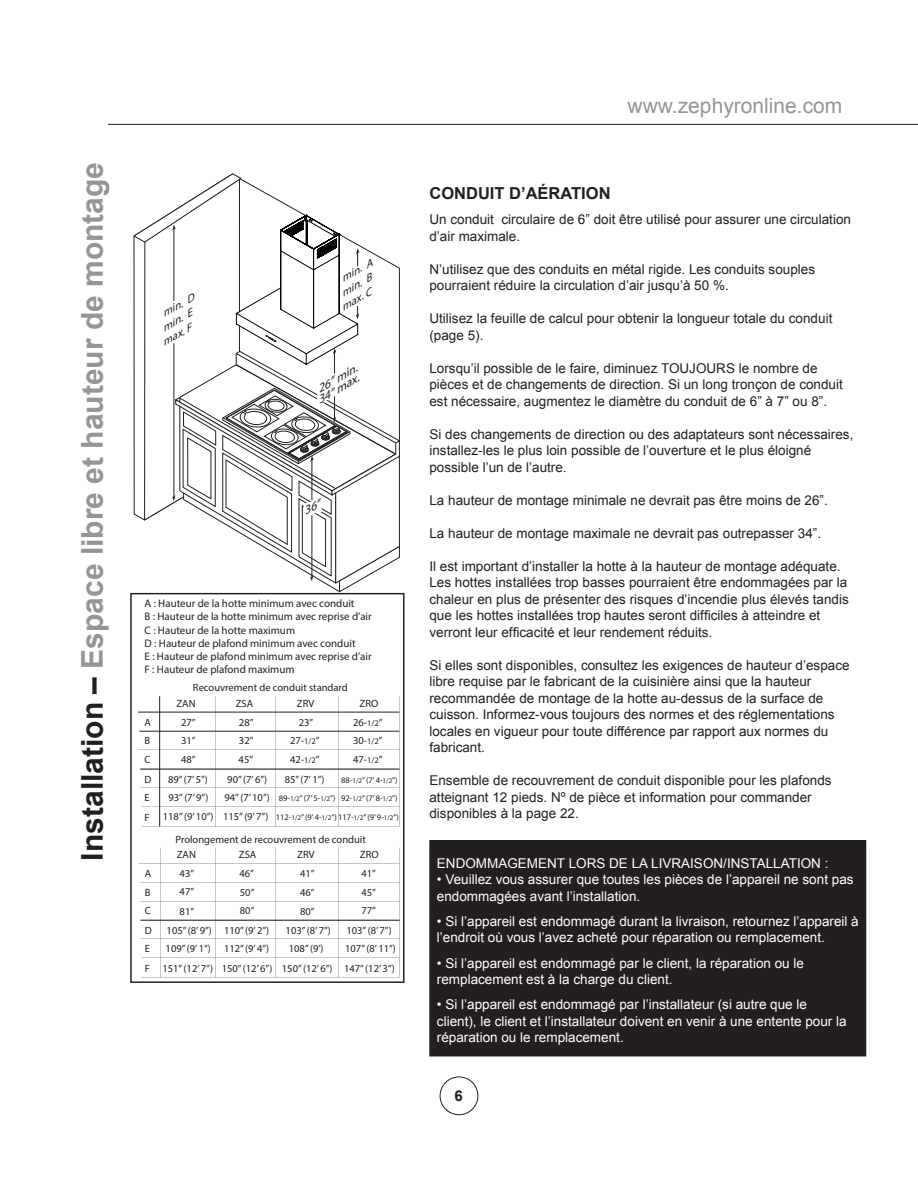
<style>
.page{position:relative;width:918px;height:1188px;background:#fff}
.page>*{position:absolute;margin:0;border:0;box-sizing:border-box;transform-origin:0 0}
.t1{font:700 30px "Arial";color:#939598}
.t2{font:21px "Arial";color:#939598}
.Head_1{font:700 16.5px "Arial";color:#231f20}
.t3{font:700 15px "Arial";color:#231f20}
.Box_text{font:13.5px/16.5px "Arial";color:#231f20}
.Head_1-2{font:13.5px/16.5px "Arial";color:#fff}
.Box_text-2{font:13.5px "Arial";color:#fff}
.t4{font:italic 900 11.25px/9.6px "Avenir";color:#231f20;text-align:center;scale:1.15 1}
.t5{font:10.95px/13.2px "Myriad Pro";color:#231f20}
.t6{font:10.5px/18.6px "Myriad Pro";color:#231f20;text-align:justify}
.t7{font:italic 900 10.5px "Avenir";color:#231f20;scale:1.15 1}
.t8{font:8.4px/18.1px "Myriad Pro";color:#231f20}
.s1{color:#231f20}
.s2{font-size:8.4px}
.s3{font-size:7.05px}
</style>
<div class="page">
<hr style="left:108px;top:124px;width:810px;height:1px;background:#231f20">
<div style="left:440px;top:1077px;width:38px;height:38px;border:1px solid #231f20;border-radius:50%"></div>
<div style="left:430px;top:841px;width:436px;height:215px;background:#231f20"></div>
<div style="left:429px;top:840px;width:437px;height:216px;border:1px solid #231f20"></div>
<div style="left:130px;top:593px;width:275px;height:390px;border:1px solid #231f20"></div>
<hr style="left:140px;top:769px;width:259px;height:1px;background:#231f20">
<hr style="left:140px;top:920px;width:260px;height:1px;background:#231f20">
<svg style="left:133px;top:173px;width:267px;height:419px"></svg>
<h1 class="t1" style="left:72px;top:861px;width:700px;rotate:-90deg"><span class="s1">Installation –</span> Espace libre et hauteur de montage</h1>
<p class="t7" style="left:159px;top:309px;width:32px;rotate:-30deg">min. D</p>
<p class="t7" style="left:159px;top:323px;width:30px;rotate:-30deg">min. E</p>
<p class="t7" style="left:159px;top:338px;width:30px;rotate:-30deg">max. F</p>
<p class="t7" style="left:338px;top:273px;width:32px;rotate:-30deg">min. A</p>
<p class="t7" style="left:338px;top:288px;width:31px;rotate:-30deg">min. B</p>
<p class="t7" style="left:338px;top:302px;width:31px;rotate:-30deg">max. C</p>
<p class="t4" style="left:310px;top:388px;width:45px;rotate:-30deg">26” min.<br>34” max.</p>
<p class="t5" style="left:145px;top:597px;width:229px">A : Hauteur de la hotte minimum avec conduit<br>B : Hauteur de la hotte minimum avec reprise d’air C : Hauteur de la hotte maximum<br>D : Hauteur de plafond minimum avec conduit<br>E : Hauteur de plafond minimum avec reprise d’air F : Hauteur de plafond maximum</p>
<p class="t6" style="left:193px;top:678px;width:156px">Recouvrement de conduit standard</p>
<p class="t6" style="left:144px;top:713px;width:8px">A B C</p>
<p class="t6" style="left:144px;top:770px;width:9px;line-height:18.1px">D<br>E</p>
<p class="t6" style="left:144px;top:808px;width:7px">F</p>
<p class="t6" style="left:145px;top:864px;width:8px">A B C</p>
<p class="t6" style="left:145px;top:921px;width:9px;line-height:18.1px">D<br>E</p>
<p class="t6" style="left:145px;top:959px;width:7px">F</p>
<p class="t6" style="left:176px;top:694px;width:21px">ZAN</p>
<p class="t6" style="left:236px;top:694px;width:19px">ZSA</p>
<p class="t6" style="left:297px;top:694px;width:19px">ZRV</p>
<p class="t6" style="left:360px;top:694px;width:20px">ZRO</p>
<p class="t6" style="left:181px;top:713px;width:16px">27” 31” 48”</p>
<p class="t6" style="left:163px;top:770px;width:52px;text-align:center">89” (7’ 5”)<br>93” (7’ 9”)<br>118” (9’ 10”)</p>
<p class="t6" style="left:239px;top:713px;width:16px">28” 32” 45”</p>
<p class="t6" style="left:223px;top:770px;width:48px;text-align:center">90” (7’ 6”)<br>94” (7’ 10”)<br>115” (9’ 7”)</p>
<p class="t6" style="left:290px;top:713px;width:31px;text-align:center">23”<br>27-<span class="s2">1/2</span>”<br>42-<span class="s2">1/2</span>”</p>
<p class="t6" style="left:285px;top:770px;width:41px">85” (7’ 1”)</p>
<p class="t8" style="left:279px;top:789px;width:58px">89-<span class="s3">1/2</span>” (7’ 5-<span class="s3">1/2</span>”)</p>
<p class="t8" style="left:276px;top:808px;width:125px">112-<span class="s3">1/2</span>” (9’ 4-<span class="s3">1/2</span>”)117-<span class="s3">1/2</span>” (9’ 9-<span class="s3">1/2</span>”)</p>
<p class="t6" style="left:353px;top:713px;width:31px">26-<span class="s2">1/2</span>” 30-<span class="s2">1/2</span>” 47-<span class="s2">1/2</span>”</p>
<p class="t8" style="left:341px;top:771px;width:58px">88-<span class="s3">1/2</span>” (7’ 4-<span class="s3">1/2</span>”)<br>92-<span class="s3">1/2</span>” (7’ 8-<span class="s3">1/2</span>”)</p>
<p class="t6" style="left:176px;top:830px;width:192px">Prolongement de recouvrement de conduit</p>
<p class="t6" style="left:177px;top:845px;width:21px">ZAN</p>
<p class="t6" style="left:239px;top:845px;width:19px">ZSA</p>
<p class="t6" style="left:297px;top:845px;width:19px">ZRV</p>
<p class="t6" style="left:360px;top:845px;width:20px;text-align:left">ZRO<br>41”<br>45”<br>77”</p>
<p class="t6" style="left:345px;top:921px;width:52px;line-height:18.1px">103” (8’ 7”)<br>107” (8’ 11”)</p>
<p class="t6" style="left:344px;top:959px;width:52px">147” (12’ 3”)</p>
<p class="t6" style="left:180px;top:864px;width:16px">43”<br>47”</p>
<p class="t6" style="left:166px;top:902px;width:48px;text-align:center">81”<br>105” (8’ 9”)<br>109” (9’ 1”)</p>
<p class="t6" style="left:162px;top:959px;width:52px">151” (12’ 7”)</p>
<p class="t6" style="left:239px;top:864px;width:16px">46” 50” 80”</p>
<p class="t6" style="left:286px;top:864px;width:47px;text-align:center">41”<br>46”<br>80”<br>103” (8’ 7”)<br>108” (9’)</p>
<p class="t6" style="left:282px;top:959px;width:52px">150” (12’ 6”)</p>
<p class="t6" style="left:224px;top:921px;width:47px;line-height:18.1px">110” (9’ 2”)<br>112” (9’ 4”)</p>
<p class="t6" style="left:222px;top:959px;width:52px">150” (12’ 6”)</p>
<h2 class="t2" style="left:628px;top:92px;width:216px">www.zephyronline.com</h2>
<p class="Head_1" style="left:429px;top:182px;width:183px">CONDUIT D’AÉRATION</p>
<p class="Box_text" style="left:429px;top:211px;width:423px">Un conduit circulaire de 6” doit être utilisé pour assurer une circulation d’air maximale.</p>
<p class="Box_text" style="left:429px;top:261px;width:387px">N’utilisez que des conduits en métal rigide. Les conduits souples pourraient réduire la circulation d’air jusqu’à 50 %.</p>
<p class="Box_text" style="left:429px;top:310px;width:404px">Utilisez la feuille de calcul pour obtenir la longueur totale du conduit (page 5).</p>
<p class="Box_text" style="left:429px;top:360px;width:415px">Lorsqu’il possible de le faire, diminuez TOUJOURS le nombre de pièces et de changements de direction. Si un long tronçon de conduit est nécessaire, augmentez le diamètre du conduit de 6” à 7” ou 8”.</p>
<p class="Box_text" style="left:429px;top:426px;width:425px">Si des changements de direction ou des adaptateurs sont nécessaires, installez-les le plus loin possible de l’ouverture et le plus éloigné possible l’un de l’autre.</p>
<p class="Box_text" style="left:429px;top:492px;width:400px">La hauteur de montage minimale ne devrait pas être moins de 26”.</p>
<p class="Box_text" style="left:429px;top:525px;width:393px">La hauteur de montage maximale ne devrait pas outrepasser 34”.</p>
<p class="Box_text" style="left:429px;top:558px;width:421px">Il est important d’installer la hotte à la hauteur de montage adéquate.<br>Les hottes installées trop basses pourraient être endommagées par la chaleur en plus de présenter des risques d’incendie plus élevés tandis que les hottes installées trop hautes seront difficiles à atteindre et verront leur efficacité et leur rendement réduits.</p>
<p class="Box_text" style="left:429px;top:657px;width:422px">Si elles sont disponibles, consultez les exigences de hauteur d’espace libre requise par le fabricant de la cuisinière ainsi que la hauteur recommandée de montage de la hotte au-dessus de la surface de cuisson. Informez-vous toujours des normes et des réglementations locales en vigueur pour toute différence par rapport aux normes du fabricant.</p>
<p class="Box_text" style="left:429px;top:772px;width:404px">Ensemble de recouvrement de conduit disponible pour les plafonds atteignant 12 pieds. Nº de pièce et information pour commander disponibles à la page 22.</p>
<p class="Box_text-2" style="left:437px;top:854px;width:393px">ENDOMMAGEMENT LORS DE LA LIVRAISON/INSTALLATION :</p>
<p class="Head_1-2" style="left:437px;top:871px;width:418px">• Veuillez vous assurer que toutes les pièces de l’appareil ne sont pas endommagées avant l’installation.</p>
<p class="Head_1-2" style="left:437px;top:913px;width:423px">• Si l’appareil est endommagé durant la livraison, retournez l’appareil à l’endroit où vous l’avez acheté pour réparation ou remplacement.</p>
<p class="Head_1-2" style="left:437px;top:955px;width:369px">• Si l’appareil est endommagé par le client, la réparation ou le remplacement est à la charge du client.</p>
<p class="Head_1-2" style="left:437px;top:996px;width:411px">• Si l’appareil est endommagé par l’installateur (si autre que le client), le client et l’installateur doivent en venir à une entente pour la réparation ou le remplacement.</p>
<p class="t3" style="left:455px;top:1086px;width:10px">6</p>
</div>
